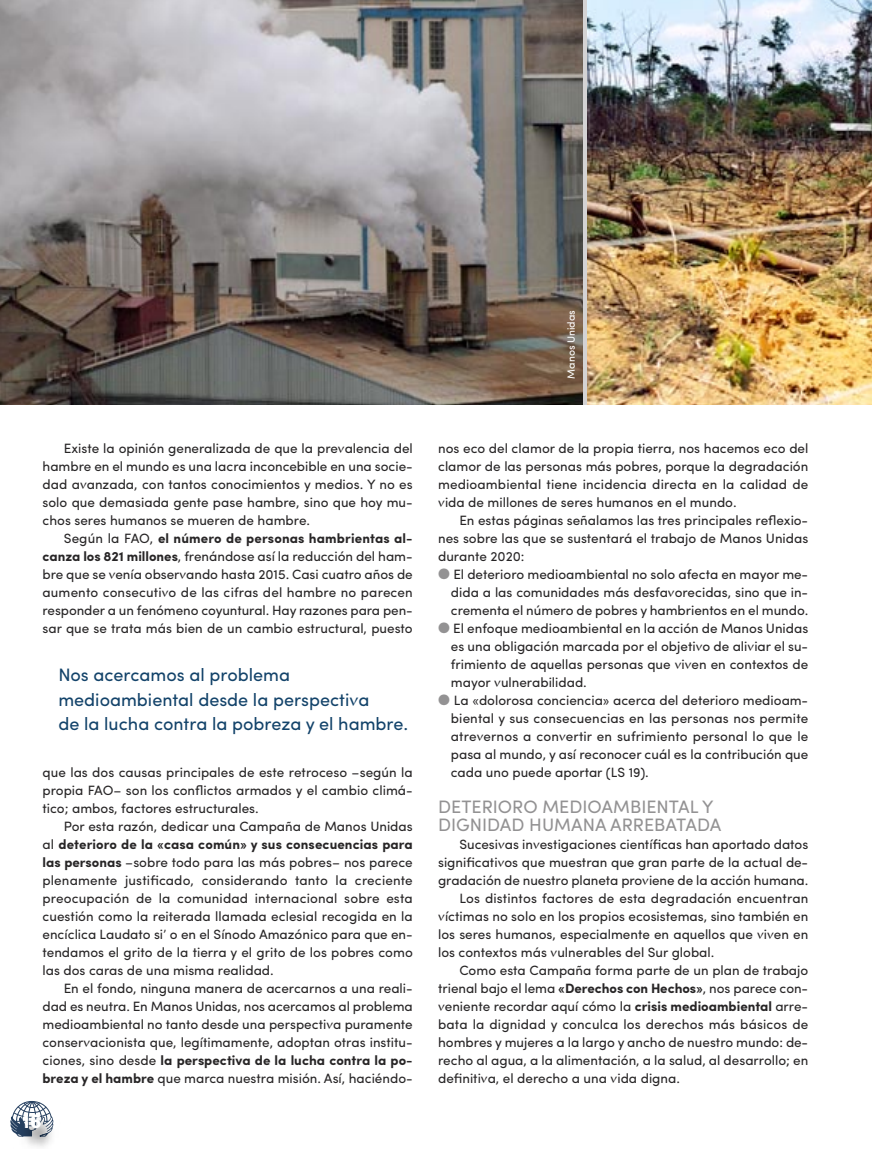
<style>
.page{position:relative;width:872px;height:1149px;background:#fff}
.page>*{position:absolute;margin:0;border:0;box-sizing:border-box;transform-origin:0 0}
.t1{font:700 20.4px "Sofia Pro";color:#fff}
.t2{font:18px "Sofia Pro";color:#13436a}
.t3{font:18px "Sofia Pro";color:#939293}
.t4{font:13.5px/18px "Sofia Pro";color:#272526;text-align:justify}
.t5{font:10.5px "Sofia Pro";color:#fff}
.s1{font-weight:700}
.s2{color:#939293}
</style>
<div class="page">
<img style="left:0;top:0;width:583px;height:404px">
<img style="left:587px;top:0;width:285px;height:404px">
<img style="left:10px;top:1101px;width:44px;height:46px">
<p class="t4" style="left:43px;top:440px;width:372px;text-indent:21px">Existe la opinión generalizada de que la prevalencia del hambre en el mundo es una lacra inconcebible en una socie&shy;dad avanzada, con tantos conocimientos y medios. Y no es solo que demasiada gente pase hambre, sino que hoy mu&shy;chos seres humanos se mueren de hambre.</p>
<p class="t4" style="left:43px;top:530px;width:372px;text-indent:21px">Según la FAO, <span class="s1">el número de personas hambrientas al&shy;canza los 821 millones</span>, frenándose así la reducción del ham&shy;bre que se venía observando hasta 2015. Casi cuatro años de aumento consecutivo de las cifras del hambre no parecen responder a un fenómeno coyuntural. Hay razones para pen&shy;sar que se trata más bien de un cambio estructural, puesto</p>
<p class="t2" style="left:58px;top:668px;width:233px">Nos acercamos al problema</p>
<p class="t2" style="left:58px;top:692px;width:312px">medioambiental desde la perspectiva</p>
<p class="t2" style="left:58px;top:716px;width:351px">de la lucha contra la pobreza y el hambre.</p>
<p class="t4" style="left:43px;top:764px;width:372px">que las dos causas principales de este retroceso –según la propia FAO– son los conflictos armados y el cambio climá&shy;tico; ambos, factores estructurales.</p>
<p class="t4" style="left:43px;top:818px;width:372px;text-indent:21px">Por esta razón, dedicar una Campaña de Manos Unidas al <span class="s1">deterioro de la «casa común» y sus consecuencias para las personas</span> –sobre todo para las más pobres– nos parece plenamente justificado, considerando tanto la creciente preocupación de la comunidad internacional sobre esta cuestión como la reiterada llamada eclesial recogida en la encíclica Laudato si’ o en el Sínodo Amazónico para que en&shy;tendamos el grito de la tierra y el grito de los pobres como las dos caras de una misma realidad.</p>
<p class="t4" style="left:43px;top:980px;width:372px;text-indent:21px">En el fondo, ninguna manera de acercarnos a una reali&shy;dad es neutra. En Manos Unidas, nos acercamos al problema medioambiental no tanto desde una perspectiva puramente conservacionista que, legítimamente, adoptan otras institu&shy;ciones, sino desde <span class="s1">la perspectiva de la lucha contra la po&shy;breza y el hambre</span> que marca nuestra misión. Así, haciéndo-</p>
<p class="t1" style="left:22px;top:1112px;width:21px">16</p>
<p class="t5" style="left:567px;top:378px;width:70px;rotate:-90deg">Manos Unidas</p>
<p class="t4" style="left:438px;top:440px;width:372px">nos eco del clamor de la propia tierra, nos hacemos eco del clamor de las personas más pobres, porque la degradación medioambiental tiene incidencia directa en la calidad de vida de millones de seres humanos en el mundo.</p>
<p class="t4" style="left:438px;top:512px;width:372px;text-indent:21px">En estas páginas señalamos las tres principales reflexio&shy;nes sobre las que se sustentará el trabajo de Manos Unidas durante 2020:</p>
<p class="t4" style="left:451px;top:566px;width:359px;text-indent:-13px"><span class="s2">●</span> El deterioro medioambiental no solo afecta en mayor me&shy;dida a las comunidades más desfavorecidas, sino que in&shy;crementa el número de pobres y hambrientos en el mundo.</p>
<p class="t4" style="left:451px;top:620px;width:359px;text-indent:-13px"><span class="s2">●</span> El enfoque medioambiental en la acción de Manos Unidas es una obligación marcada por el objetivo de aliviar el su&shy;frimiento de aquellas personas que viven en contextos de mayor vulnerabilidad.</p>
<p class="t4" style="left:451px;top:692px;width:359px;text-indent:-13px"><span class="s2">●</span> La «dolorosa conciencia» acerca del deterioro medioam&shy;biental y sus consecuencias en las personas nos permite atrevernos a convertir en sufrimiento personal lo que le pasa al mundo, y así reconocer cuál es la contribución que cada uno puede aportar (LS 19).</p>
<p class="t3" style="left:438px;top:799px;width:277px">DETERIORO MEDIOAMBIENTAL Y</p>
<p class="t3" style="left:438px;top:817px;width:285px">DIGNIDAD HUMANA ARREBATADA</p>
<p class="t4" style="left:438px;top:836px;width:372px;text-indent:21px">Sucesivas investigaciones científicas han aportado datos significativos que muestran que gran parte de la actual de&shy;gradación de nuestro planeta proviene de la acción humana.</p>
<p class="t4" style="left:438px;top:890px;width:372px;text-indent:21px">Los distintos factores de esta degradación encuentran víctimas no solo en los propios ecosistemas, sino también en los seres humanos, especialmente en aquellos que viven en los contextos más vulnerables del Sur global.</p>
<p class="t4" style="left:438px;top:962px;width:372px;text-indent:21px">Como esta Campaña forma parte de un plan de trabajo trienal bajo el lema <span class="s1">«Derechos con Hechos»</span>, nos parece con&shy;veniente recordar aquí cómo la <span class="s1">crisis medioambiental</span> arre&shy;bata la dignidad y conculca los derechos más básicos de hombres y mujeres a la largo y ancho de nuestro mundo: de&shy;recho al agua, a la alimentación, a la salud, al desarrollo; en definitiva, el derecho a una vida digna.</p>
</div>
